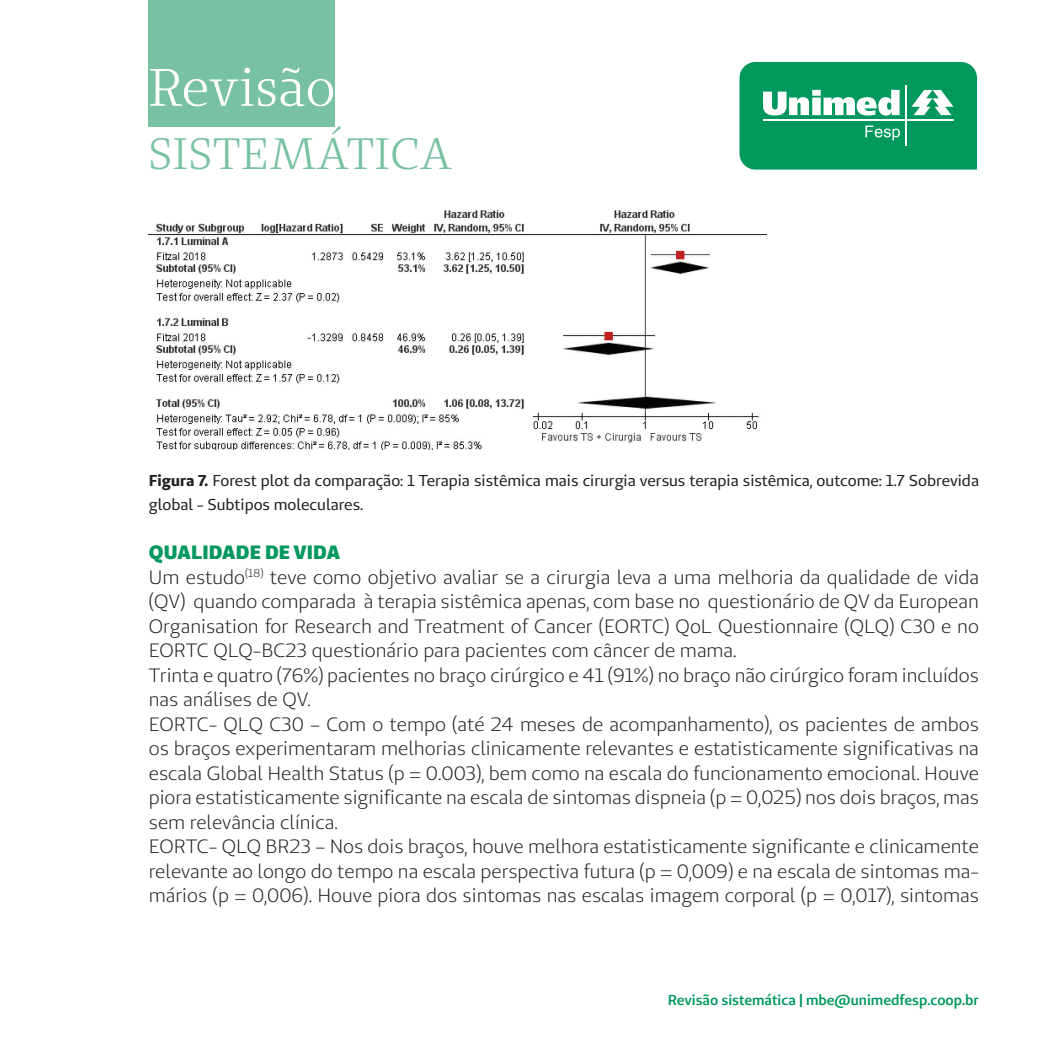
<style>
.page{position:relative;width:1042px;height:1042px;background:#fff}
.page>*{position:absolute;margin:0;border:0;box-sizing:border-box;transform-origin:0 0}
.t1{font:52.5px "Unimed Serif";color:#fff}
.t2{font:43.75px "Unimed Serif";letter-spacing:.01em;color:#78c1a2}
.Texto{font:19.25px/24.5px "Unimed Sans";color:#231f20;text-align:justify}
.Intertítulo{font:900 19.25px "Unimed Sans";letter-spacing:.01em;color:#00985c}
.Texto-2{font:15.75px/24.5px "Unimed Sans";color:#231f20}
.t3{font:600 14.35px "Unimed Sans";color:#00985c}
.s1{font-weight:700}
</style>
<div class="page">
<div style="left:148px;top:0;width:186px;height:127px;background:#78c1a2"></div>
<svg style="left:739px;top:62px;width:238px;height:108px;background:#24a673"></svg>
<img style="left:149px;top:210px;width:617px;height:239px">
<h1 class="t1" style="left:148px;top:54px;width:189px">Revisão</h1>
<h2 class="t2" style="left:148px;top:126px;width:305px">SISTEMÁTICA</h2>
<p class="Texto-2" style="left:149px;top:468px;width:831px"><span class="s1">Figura 7.</span> Forest plot da comparação: 1 Terapia sistêmica mais cirurgia versus terapia sistêmica, outcome: 1.7 Sobrevida global - Subtipos moleculares.</p>
<p class="Intertítulo" style="left:149px;top:539px;width:193px">QUALIDADE DE VIDA</p>
<p class="Texto" style="left:149px;top:564px;width:832px">Um estudo<sup>(18)</sup> teve como objetivo avaliar se a cirurgia leva a uma melhoria da qualidade de vida (QV) quando comparada à terapia sistêmica apenas, com base no questionário de QV da European Organisation for Research and Treatment of Cancer (EORTC) QoL Questionnaire (QLQ) C30 e no EORTC QLQ-BC23 questionário para pacientes com câncer de mama.</p>
<p class="Texto" style="left:149px;top:662px;width:832px">Trinta e quatro (76%) pacientes no braço cirúrgico e 41 (91%) no braço não cirúrgico foram incluídos nas análises de QV.</p>
<p class="Texto" style="left:149px;top:711px;width:831px">EORTC- QLQ C30 − Com o tempo (até 24 meses de acompanhamento), os pacientes de ambos os braços experimentaram melhorias clinicamente relevantes e estatisticamente significativas na escala Global Health Status (p = 0.003), bem como na escala do funcionamento emocional. Houve piora estatisticamente significante na escala de sintomas dispneia (p = 0,025) nos dois braços, mas sem relevância clínica.</p>
<p class="Texto" style="left:149px;top:834px;width:831px">EORTC- QLQ BR23 − Nos dois braços, houve melhora estatisticamente significante e clinicamente relevante ao longo do tempo na escala perspectiva futura (p = 0,009) e na escala de sintomas ma&shy;mários (p = 0,006). Houve piora dos sintomas nas escalas imagem corporal (p = 0,017), sintomas</p>
<p class="t3" style="left:668px;top:990px;width:313px">Revisão sistemática | mbe@unimedfesp.coop.br</p>
</div>
